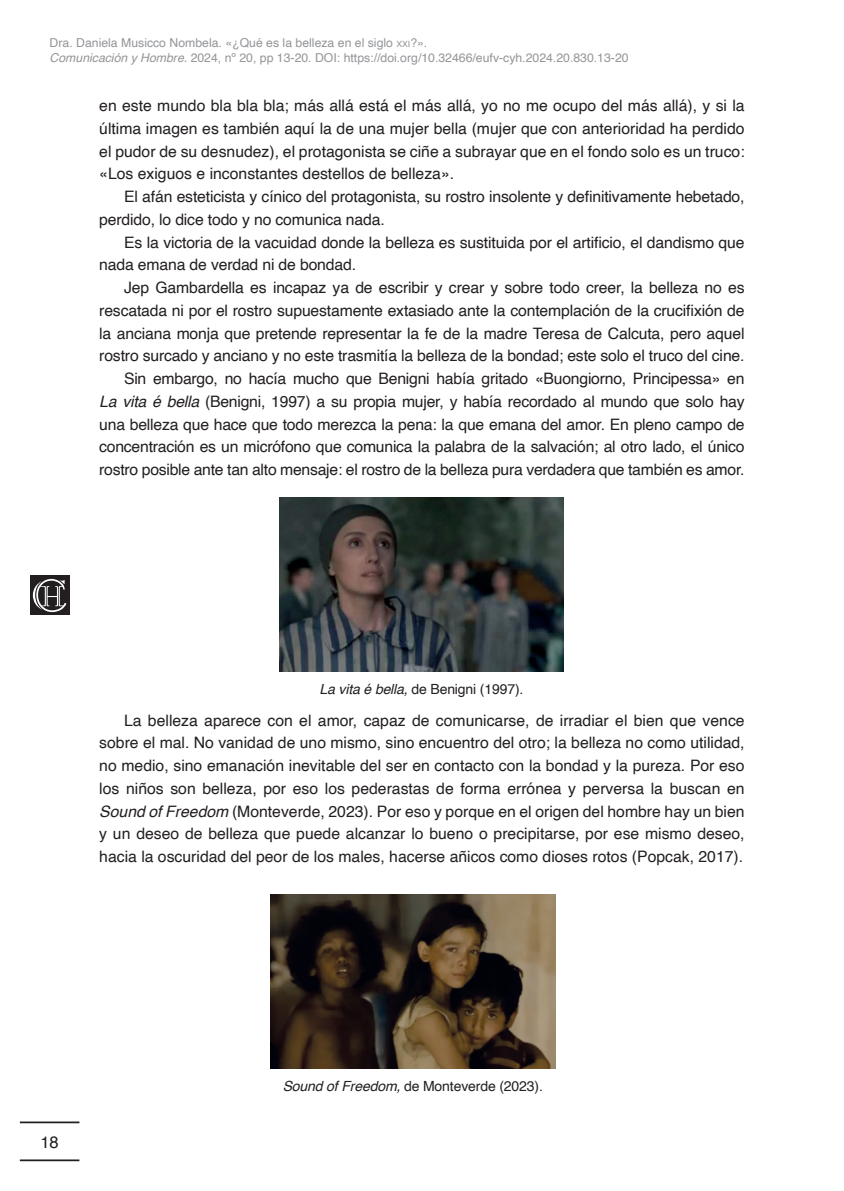
<style>
.page{position:relative;width:844px;height:1191px;background:#fff}
.page>*{position:absolute;margin:0;border:0;box-sizing:border-box;transform-origin:0 0}
.t1{font:16.62px "Helvetica";color:#231f20}
.Texto_general{font:15.75px/22.8px "Helvetica";letter-spacing:-.01em;color:#231f20;text-align:justify}
.Pie_de_fig{font:14px "Helvetica";letter-spacing:-.01em;color:#231f20}
.t2{font:12.25px/14.7px "Helvetica";color:#939598}
.s1{font-size:8.58px}
.s2{font-style:italic}
</style>
<div class="page">
<hr style="left:20px;top:1159px;width:59px;height:2px;background:#231f20">
<hr style="left:20px;top:1121px;width:59px;height:2px;background:#231f20">
<div style="left:30px;top:575px;width:39px;height:40px;background:#231f20"></div>
<svg style="left:33px;top:579px;width:33px;height:33px"></svg>
<img style="left:279px;top:497px;width:284px;height:174px">
<img style="left:270px;top:894px;width:285px;height:174px">
<p class="t2" style="left:50px;top:36px;width:580px">Dra. Daniela Musicco Nombela. «¿Qué es la belleza en el siglo <span class="s1">xxi</span>?».<br><span class="s2">Comunicación y Hombre.</span> 2024, nº 20, pp 13-20. DOI: https://doi.org/10.32466/eufv-cyh.2024.20.830.13-20</p>
<p class="Texto_general" style="left:99px;top:95px;width:646px">en este mundo bla bla bla; más allá está el más allá, yo no me ocupo del más allá), y si la última imagen es también aquí la de una mujer bella (mujer que con anterioridad ha perdido el pudor de su desnudez), el protagonista se ciñe a subrayar que en el fondo solo es un truco: «Los exiguos e inconstantes destellos de belleza».</p>
<p class="Texto_general" style="left:99px;top:186px;width:646px;text-indent:25px">El afán esteticista y cínico del protagonista, su rostro insolente y definitivamente hebetado, perdido, lo dice todo y no comunica nada.</p>
<p class="Texto_general" style="left:99px;top:231px;width:646px;text-indent:25px">Es la victoria de la vacuidad donde la belleza es sustituida por el artificio, el dandismo que nada emana de verdad ni de bondad.</p>
<p class="Texto_general" style="left:99px;top:277px;width:646px;text-indent:25px">Jep Gambardella es incapaz ya de escribir y crear y sobre todo creer, la belleza no es rescatada ni por el rostro supuestamente extasiado ante la contemplación de la crucifixión de la anciana monja que pretende representar la fe de la madre Teresa de Calcuta, pero aquel rostro surcado y anciano y no este trasmitía la belleza de la bondad; este solo el truco del cine.</p>
<p class="Texto_general" style="left:99px;top:368px;width:646px;text-indent:25px">Sin embargo, no hacía mucho que Benigni había gritado «Buongiorno, Principessa» en <span class="s2">La vita é bella</span> (Benigni, 1997) a su propia mujer, y había recordado al mundo que solo hay una belleza que hace que todo merezca la pena: la que emana del amor. En pleno campo de concentración es un micrófono que comunica la palabra de la salvación; al otro lado, el único rostro posible ante tan alto mensaje: el rostro de la belleza pura verdadera que también es amor.</p>
<p class="Pie_de_fig" style="left:319px;top:678px;width:205px"><span class="s2">La vita é bella,</span> de Benigni (1997).</p>
<p class="Texto_general" style="left:99px;top:709px;width:646px;text-indent:25px">La belleza aparece con el amor, capaz de comunicarse, de irradiar el bien que vence sobre el mal. No vanidad de uno mismo, sino encuentro del otro; la belleza no como utilidad, no medio, sino emanación inevitable del ser en contacto con la bondad y la pureza. Por eso los niños son belleza, por eso los pederastas de forma errónea y perversa la buscan en <span class="s2">Sound of Freedom</span> (Monteverde, 2023). Por eso y porque en el origen del hombre hay un bien y un deseo de belleza que puede alcanzar lo bueno o precipitarse, por ese mismo deseo, hacia la oscuridad del peor de los males, hacerse añicos como dioses rotos (Popcak, 2017).</p>
<p class="t1" style="left:40px;top:1129px;width:20px">18</p>
<p class="Pie_de_fig" style="left:283px;top:1075px;width:262px"><span class="s2">Sound of Freedom,</span> de Monteverde (2023).</p>
</div>
